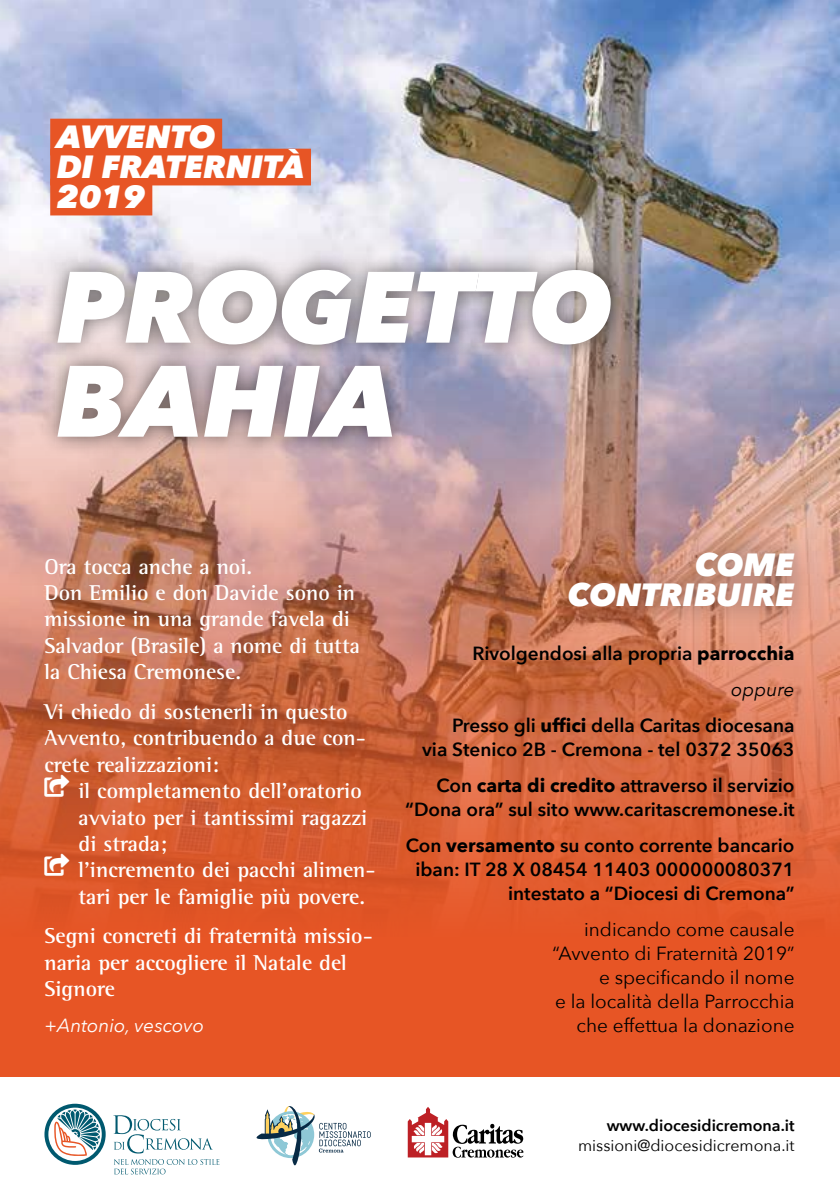
<style>
.page{position:relative;width:840px;height:1191px;background:#fff}
.page>*{position:absolute;margin:0;border:0;box-sizing:border-box;transform-origin:0 0}
.t1{font:italic 800 100px/94px "Avenir Next";color:#fff}
.t2{font:italic 800 32px/30px "Avenir Next";color:#fff}
.t3{font:700 22px/26.4px "Rotis Semi Serif";color:#fff}
.t4{font:600 19px/36px "Avenir Next";color:#000;text-align:right}
.t5{font:19px/24px "Avenir Next";color:#000;text-align:right}
.t6{font:italic 19px "Avenir Next";color:#fff}
.t7{font:16px "Avenir Next";color:#000}
.t8{font:600 16px "Avenir Next";color:#000}
.s1{font-weight:700}
.s2{font-weight:400;font-style:italic}
</style>
<div class="page">
<img style="left:0;top:0;width:839px;height:121px">
<img style="left:0;top:121px;width:839px;height:956px">
<div style="left:40px;top:251px;width:589px;height:204px;background:#000;opacity:.55"></div>
<svg style="left:114px;top:1159px;width:105px;height:15px"></svg>
<svg style="left:113px;top:1115px;width:100px;height:38px"></svg>
<svg style="left:44px;top:1103px;width:62px;height:61px"></svg>
<svg style="left:407px;top:1107px;width:116px;height:50px"></svg>
<svg style="left:256px;top:1106px;width:114px;height:60px"></svg>
<div style="left:50px;top:119px;width:172px;height:36px;background:#e75525"></div>
<div style="left:50px;top:149px;width:261px;height:36px;background:#e75525"></div>
<div style="left:50px;top:179px;width:102px;height:36px;background:#e75525"></div>
<div style="left:544px;top:529px;width:272px;height:101px;background:#000;opacity:.35"></div>
<svg style="left:44px;top:774px;width:25px;height:23px"></svg>
<svg style="left:44px;top:853px;width:25px;height:23px"></svg>
<h2 class="t2" style="left:57px;top:122px;width:250px">AVVENTO<br>DI FRATERNITÀ<br>2019</h2>
<h1 class="t1" style="left:57px;top:260px;width:557px">PROGETTO<br>BAHIA</h1>
<p class="t3" style="left:44px;top:553px;width:317px">Ora tocca anche a noi.<br>Don Emilio e don Davide sono in missione in una grande favela di<br>Salvador (Brasile) a nome di tutta la Chiesa Cremonese.</p>
<p class="t3" style="left:44px;top:698px;width:323px">Vi chiedo di sostenerli in questo<br>Avvento, contribuendo a due con&shy;crete realizzazioni:</p>
<p class="t3" style="left:78px;top:777px;width:298px">il completamento dell’oratorio avviato per i tantissimi ragazzi di strada;<br>l’incremento dei pacchi alimen&shy;tari per le famiglie più povere.</p>
<p class="t3" style="left:44px;top:922px;width:330px">Segni concreti di fraternità missio&shy;naria per accogliere il Natale del<br>Signore</p>
<p class="t6" style="left:44px;top:1009px;width:161px">+Antonio, vescovo</p>
<h2 class="t2" style="left:567px;top:549px;width:228px;text-align:right">COME<br>CONTRIBUIRE</h2>
<p class="t4" style="left:452px;top:635px;width:344px">Rivolgendosi alla propria <span class="s1">parrocchia </span><span class="s2">oppure<br></span>Presso gli <span class="s1">uffici</span> della Caritas diocesana</p>
<p class="t4" style="left:422px;top:731px;width:373px">via Stenico 2B - Cremona - tel 0372 35063<br>Con <span class="s1">carta di credito</span> attraverso il servizio</p>
<p class="t4" style="left:405px;top:791px;width:390px;text-align:left">“Dona ora” sul sito www.caritascremonese.it<br>Con <span class="s1">versamento</span> su conto corrente bancario</p>
<p class="t4" style="left:415px;top:857px;width:380px;line-height:24px">iban: IT 28 X 08454 11403 000000080371 intestato a “Diocesi di Cremona”</p>
<p class="t5" style="left:552px;top:916px;width:243px">indicando come causale “Avvento di Fraternità 2019” e specificando il nome<br>e la località della Parrocchia che effettua la donazione</p>
<p class="t8" style="left:606px;top:1112px;width:189px">www.diocesidicremona.it</p>
<p class="t7" style="left:577px;top:1131px;width:218px">missioni@diocesidicremona.it</p>
</div>
